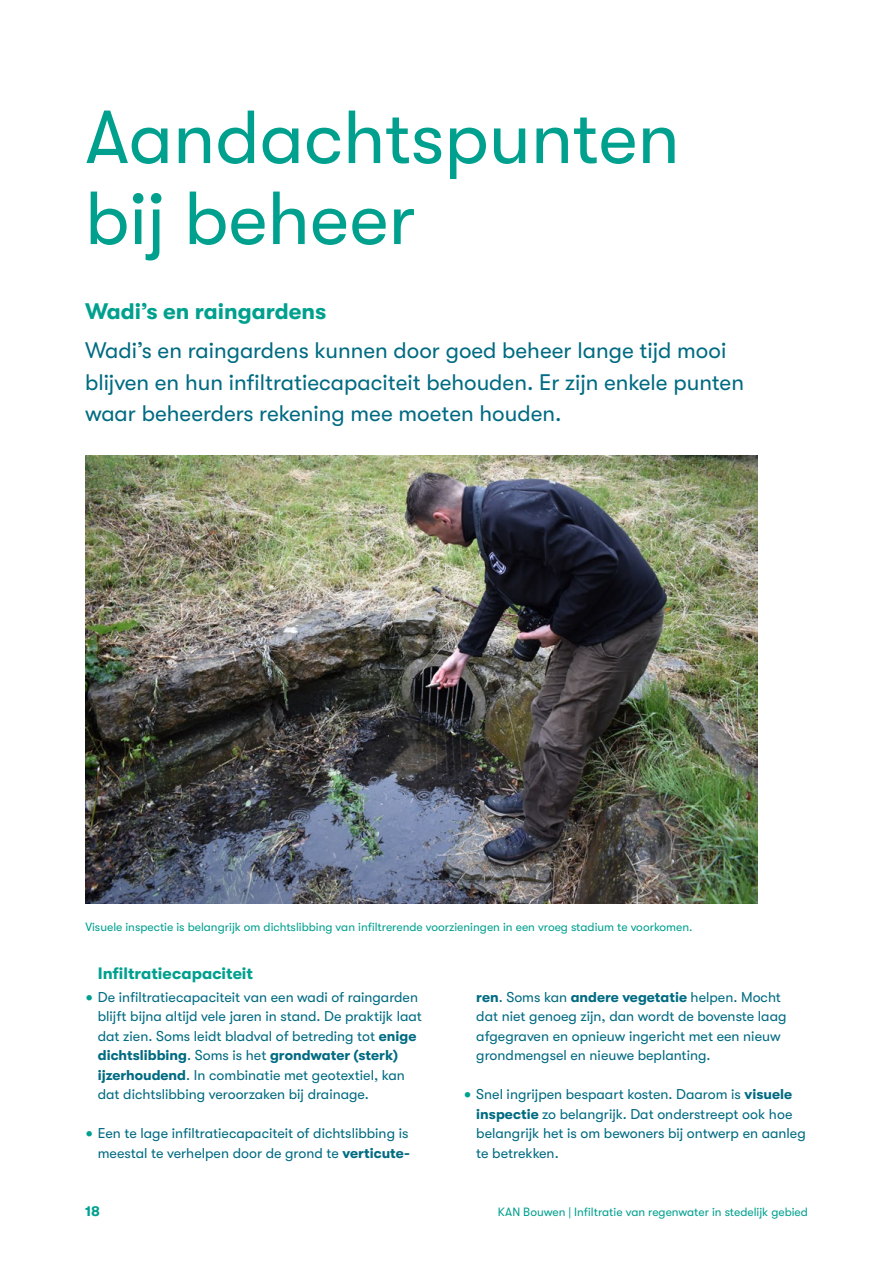
<style>
.page{position:relative;width:893px;height:1263px;background:#fff}
.page>*{position:absolute;margin:0;border:0;box-sizing:border-box;transform-origin:0 0}
.t1{font:75px/81px "GT Walsheim Pro";color:#00a08f}
.t2{font:22.5px/31.5px "GT Walsheim Pro";color:#006b82}
.t3{font:700 22.5px "GT Walsheim Pro";color:#00a08f}
.t4{font:700 16.5px "GT Walsheim Pro";color:#00a08f}
.t5{font:14.25px/19.5px "GT Walsheim Pro";color:#006b82}
.t6{font:700 14.25px "GT Walsheim Pro";color:#00a08f}
.t7{font:12px "GT Walsheim Pro";color:#00a08f}
.s1{font-size:23.25px;color:#00a08f}
.s2{font-weight:700}
</style>
<div class="page">
<img style="left:85px;top:456px;width:672px;height:448px">
<h1 class="t1" style="left:85px;top:97px;width:596px">Aandachtspunten bij beheer</h1>
<h2 class="t3" style="left:85px;top:299px;width:243px">Wadi’s en raingardens</h2>
<h2 class="t2" style="left:85px;top:335px;width:660px">Wadi’s en raingardens kunnen door goed beheer lange tijd mooi blijven en hun infiltratiecapaciteit behouden. Er zijn enkele punten waar beheerders rekening mee moeten houden.</h2>
<p class="t7" style="left:85px;top:920px;width:609px">Visuele inspectie is belangrijk om dichtslibbing van infiltrerende voorzieningen in een vroeg stadium te voorkomen.</p>
<p class="t4" style="left:98px;top:964px;width:157px">Infiltratiecapaciteit</p>
<p class="t5" style="left:98px;top:987px;width:326px;text-indent:-13px"><span class="s1">•</span> De infiltratiecapaciteit van een wadi of raingarden blijft bijna altijd vele jaren in stand. De praktijk laat dat zien. Soms leidt bladval of betreding tot <span class="s2">enige dichtslibbing</span>. Soms is het <span class="s2">grondwater (sterk) ijzerhoudend</span>. In combinatie met geotextiel, kan dat dichtslibbing veroorzaken bij drainage.</p>
<p class="t5" style="left:85px;top:1124px;width:326px;text-align:right"><span class="s1">•</span> Een te lage infiltratiecapaciteit of dichtslibbing is meestal te verhelpen door de grond te <span class="s2">verticute-</span></p>
<p class="t5" style="left:476px;top:987px;width:312px"><span class="s2">ren</span>. Soms kan <span class="s2">andere vegetatie</span> helpen. Mocht dat niet genoeg zijn, dan wordt de bovenste laag afgegraven en opnieuw ingericht met een nieuw grondmengsel en nieuwe beplanting.</p>
<p class="t5" style="left:476px;top:1085px;width:331px;text-indent:-13px"><span class="s1">•</span> Snel ingrijpen bespaart kosten. Daarom is <span class="s2">visuele inspectie</span> zo belangrijk. Dat onderstreept ook hoe belangrijk het is om bewoners bij ontwerp en aanleg te betrekken.</p>
<p class="t6" style="left:85px;top:1203px;width:16px">18</p>
<p class="t7" style="left:498px;top:1205px;width:312px">KAN Bouwen | Infiltratie van regenwater in stedelijk gebied</p>
</div>
